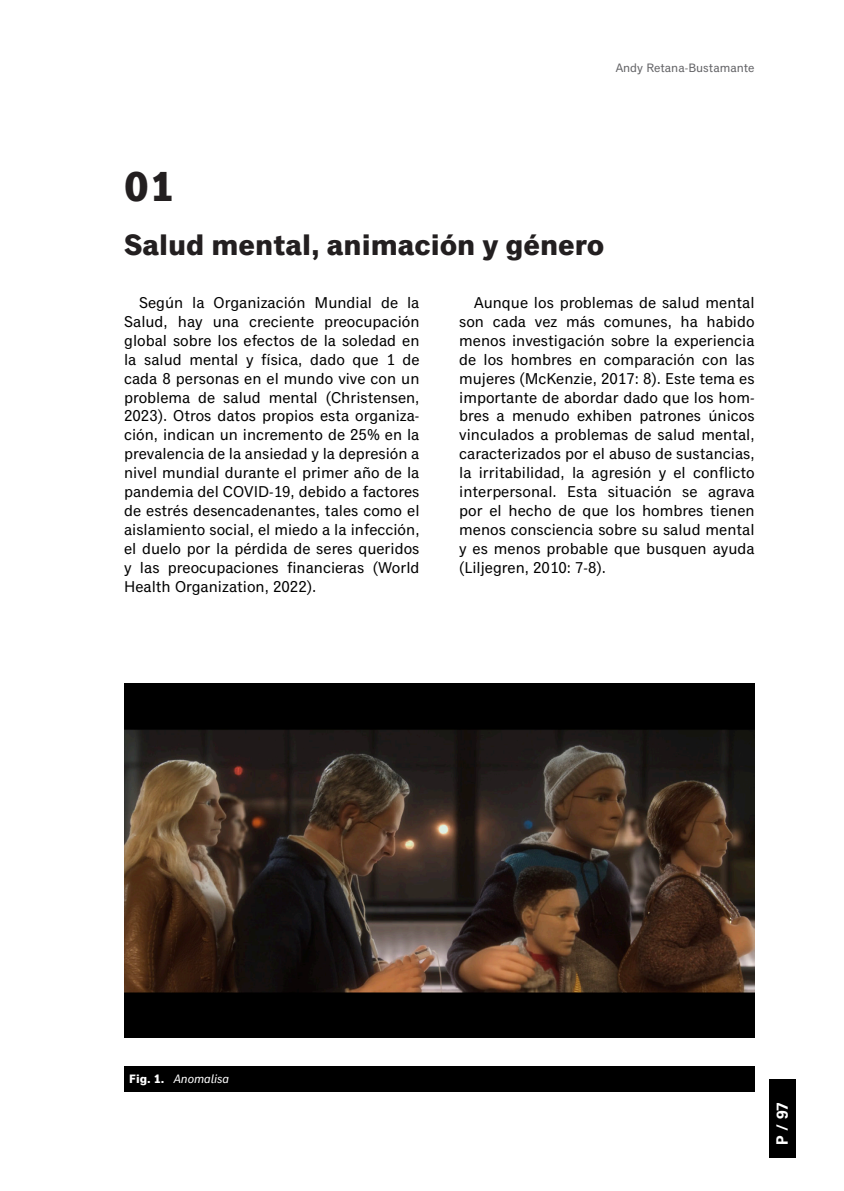
<style>
.page{position:relative;width:844px;height:1191px;background:#fff}
.page>*{position:absolute;margin:0;border:0;box-sizing:border-box;transform-origin:0 0}
.t1{font:700 42px "Classic Grotesque Pro";color:#231f20}
.t2{font:700 29.75px "Classic Grotesque Pro";color:#231f20}
.CONA{font:15.75px/18.9px "Classic Grotesque Pro";color:#000;text-align:justify}
.t3{font:700 15.75px "Univers LT Std";color:#fff}
.t4{font:12.25px "Classic Grotesque Pro";color:#636366}
.t5{font:italic 12.25px "Classic Grotesque Pro";color:#fff}
.s1{font-weight:700;font-style:normal}
</style>
<div class="page">
<div style="left:768px;top:1079px;width:27px;height:78px;background:#000"></div>
<img style="left:124px;top:683px;width:630px;height:355px">
<div style="left:124px;top:1066px;width:630px;height:25px;background:#000"></div>
<p class="t4" style="left:615px;top:61px;width:140px">Andy Retana-Bustamante</p>
<p class="t1" style="left:124px;top:163px;width:51px">01</p>
<p class="t2" style="left:124px;top:228px;width:481px">Salud mental, animación y género</p>
<p class="CONA" style="left:124px;top:294px;width:297px;text-indent:15px">Según la Organización Mundial de la Salud, hay una creciente preocupación global sobre los efectos de la soledad en la salud mental y física, dado que 1 de cada 8 personas en el mundo vive con un problema de salud mental (Christensen, 2023). Otros datos propios esta organiza&shy;ción, indican un incremento de 25% en la prevalencia de la ansiedad y la depresión a nivel mundial durante el primer año de la pandemia del COVID-19, debido a factores de estrés desencadenantes, tales como el aislamiento social, el miedo a la infección, el duelo por la pérdida de seres queridos y las preocupaciones financieras (World Health Organization, 2022).</p>
<p class="CONA" style="left:459px;top:294px;width:297px;text-indent:15px">Aunque los problemas de salud mental son cada vez más comunes, ha habido menos investigación sobre la experiencia de los hombres en comparación con las mujeres (McKenzie, 2017: 8). Este tema es importante de abordar dado que los hom&shy;bres a menudo exhiben patrones únicos vinculados a problemas de salud mental, caracterizados por el abuso de sustancias, la irritabilidad, la agresión y el conflicto interpersonal. Esta situación se agrava por el hecho de que los hombres tienen menos consciencia sobre su salud mental y es menos probable que busquen ayuda (Liljegren, 2010: 7-8).</p>
<p class="t5" style="left:129px;top:1071px;width:101px"><span class="s1">Fig. 1.</span> Anomalisa</p>
<p class="t3" style="left:772px;top:1144px;width:44px;rotate:-90deg">P / 97</p>
</div>
